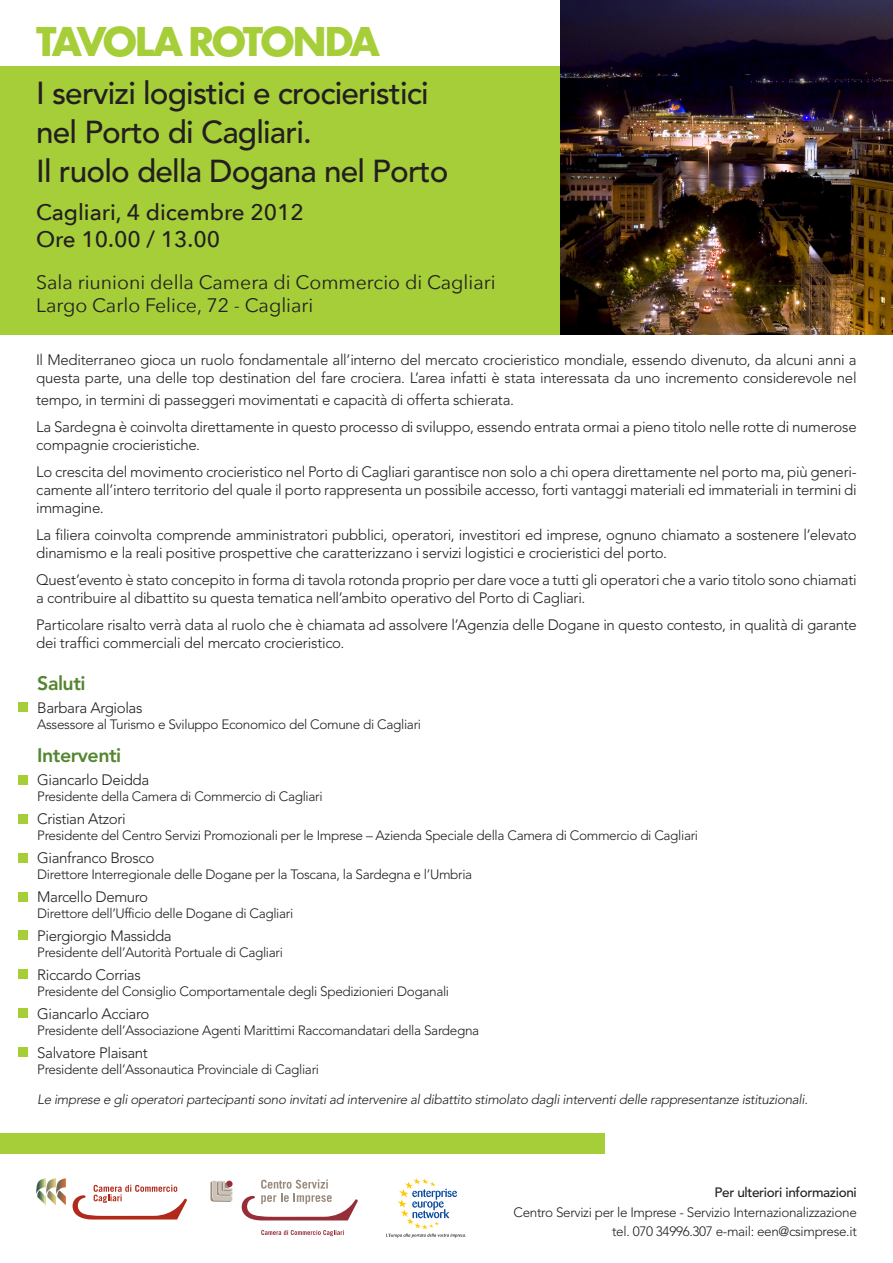
<style>
.page{position:relative;width:893px;height:1263px;background:#fff}
.page>*{position:absolute;margin:0;border:0;box-sizing:border-box;transform-origin:0 0}
.t1{font:700 43.5px "Futura T";letter-spacing:-.085em;color:#a6ce39}
.t2{font:500 31.5px/39px "Avenir";letter-spacing:-.025em;color:#231f20}
.t3{font:500 22.5px/27px "Avenir Next";color:#231f20}
.t4{font:19.5px/23.4px "Avenir Next";color:#231f20}
.t5{font:800 19.5px "Avenir";letter-spacing:-.025em;color:#548530}
.t6{font:300 15px/18px "Avenir";letter-spacing:-.02em;color:#231f20}
.t7{font:300 13.5px/19.5px "Avenir";letter-spacing:-.025em;color:#231f20;text-align:right}
.t8{font:italic 300 13.5px "Avenir";letter-spacing:-.025em;color:#231f20}
.t9{font:500 13.5px "Avenir";letter-spacing:-.025em;color:#231f20}
</style>
<div class="page">
<div style="left:0;top:66px;width:638px;height:269px;background:#a6ce39"></div>
<div style="left:0;top:1133px;width:604px;height:20px;background:#a6ce39"></div>
<img style="left:561px;top:0;width:332px;height:335px">
<svg style="left:241px;top:1179px;width:117px;height:41px"></svg>
<svg style="left:261px;top:1230px;width:83px;height:6px"></svg>
<svg style="left:210px;top:1181px;width:22px;height:21px"></svg>
<svg style="left:386px;top:1178px;width:80px;height:60px"></svg>
<div style="left:19px;top:775px;width:9px;height:10px;background:#a6ce39"></div>
<div style="left:19px;top:702px;width:9px;height:10px;background:#a6ce39"></div>
<div style="left:19px;top:814px;width:9px;height:10px;background:#a6ce39"></div>
<div style="left:19px;top:853px;width:9px;height:9px;background:#a6ce39"></div>
<div style="left:19px;top:892px;width:9px;height:9px;background:#a6ce39"></div>
<div style="left:19px;top:930px;width:9px;height:10px;background:#a6ce39"></div>
<div style="left:19px;top:969px;width:9px;height:10px;background:#a6ce39"></div>
<div style="left:19px;top:1008px;width:9px;height:10px;background:#a6ce39"></div>
<div style="left:19px;top:1047px;width:9px;height:10px;background:#a6ce39"></div>
<svg style="left:72px;top:1185px;width:115px;height:34px"></svg>
<svg style="left:36px;top:1178px;width:30px;height:27px"></svg>
<h1 class="t1" style="left:36px;top:15px;width:346px">TAVOLA ROTONDA</h1>
<h2 class="t2" style="left:36px;top:74px;width:414px">I servizi logistici e crocieristici nel Porto di Cagliari.<br>Il ruolo della Dogana nel Porto</h2>
<h3 class="t3" style="left:36px;top:199px;width:269px">Cagliari, 4 dicembre 2012<br>Ore 10.00 / 13.00</h3>
<h3 class="t4" style="left:36px;top:270px;width:461px">Sala riunioni della Camera di Commercio di Cagliari<br>Largo Carlo Felice, 72 - Cagliari</h3>
<p class="t6" style="left:36px;top:350px;width:822px">Il Mediterraneo gioca un ruolo fondamentale all’interno del mercato crocieristico mondiale, essendo divenuto, da alcuni anni a questa parte, una delle top destination del fare crociera. L’area infatti è stata interessata da uno incremento considerevole nel</p>
<p class="t6" style="left:36px;top:386px;width:822px;line-height:27px">tempo, in termini di passeggeri movimentati e capacità di offerta schierata.<br>La Sardegna è coinvolta direttamente in questo processo di sviluppo, essendo entrata ormai a pieno titolo nelle rotte di numerose</p>
<p class="t6" style="left:36px;top:431px;width:822px;line-height:27px">compagnie crocieristiche.<br>Lo crescita del movimento crocieristico nel Porto di Cagliari garantisce non solo a chi opera direttamente nel porto ma, più generi-</p>
<p class="t6" style="left:36px;top:481px;width:822px">camente all’intero territorio del quale il porto rappresenta un possibile accesso, forti vantaggi materiali ed immateriali in termini di immagine.</p>
<p class="t6" style="left:36px;top:526px;width:822px">La filiera coinvolta comprende amministratori pubblici, operatori, investitori ed imprese, ognuno chiamato a sostenere l’elevato dinamismo e la reali positive prospettive che caratterizzano i servizi logistici e crocieristici del porto.</p>
<p class="t6" style="left:36px;top:571px;width:822px">Quest’evento è stato concepito in forma di tavola rotonda proprio per dare voce a tutti gli operatori che a vario titolo sono chiamati a contribuire al dibattito su questa tematica nell’ambito operativo del Porto di Cagliari.</p>
<p class="t6" style="left:36px;top:616px;width:822px">Particolare risalto verrà data al ruolo che è chiamata ad assolvere l’Agenzia delle Dogane in questo contesto, in qualità di garante dei traffici commerciali del mercato crocieristico.</p>
<h3 class="t5" style="left:37px;top:672px;width:50px">Saluti</h3>
<p class="t6" style="left:37px;top:698px;width:107px">Barbara Argiolas</p>
<p class="t7" style="left:37px;top:715px;width:385px">Assessore al Turismo e Sviluppo Economico del Comune di Cagliari</p>
<h3 class="t5" style="left:37px;top:744px;width:86px">Interventi</h3>
<p class="t6" style="left:37px;top:770px;width:113px">Giancarlo Deidda</p>
<p class="t7" style="left:37px;top:787px;width:287px">Presidente della Camera di Commercio di Cagliari</p>
<p class="t6" style="left:37px;top:809px;width:90px">Cristian Atzori</p>
<p class="t7" style="left:37px;top:826px;width:662px">Presidente del Centro Servizi Promozionali per le Imprese – Azienda Speciale della Camera di Commercio di Cagliari</p>
<p class="t6" style="left:37px;top:848px;width:119px">Gianfranco Brosco</p>
<p class="t7" style="left:37px;top:865px;width:436px">Direttore Interregionale delle Dogane per la Toscana, la Sardegna e l’Umbria</p>
<p class="t6" style="left:37px;top:887px;width:112px">Marcello Demuro</p>
<p class="t7" style="left:37px;top:904px;width:258px">Direttore dell’Ufficio delle Dogane di Cagliari</p>
<p class="t6" style="left:37px;top:926px;width:136px">Piergiorgio Massidda</p>
<p class="t7" style="left:37px;top:943px;width:247px">Presidente dell’Autorità Portuale di Cagliari</p>
<p class="t6" style="left:37px;top:965px;width:105px">Riccardo Corrias</p>
<p class="t7" style="left:37px;top:982px;width:413px">Presidente del Consiglio Comportamentale degli Spedizionieri Doganali</p>
<p class="t6" style="left:37px;top:1004px;width:114px">Giancarlo Acciaro</p>
<p class="t7" style="left:37px;top:1021px;width:443px">Presidente dell’Associazione Agenti Marittimi Raccomandatari della Sardegna</p>
<p class="t6" style="left:37px;top:1043px;width:112px">Salvatore Plaisant</p>
<p class="t7" style="left:37px;top:1060px;width:283px">Presidente dell’Assonautica Provinciale di Cagliari</p>
<p class="t8" style="left:37px;top:1091px;width:772px">Le imprese e gli operatori partecipanti sono invitati ad intervenire al dibattito stimolato dagli interventi delle rappresentanze istituzionali.</p>
<p class="t9" style="left:714px;top:1185px;width:144px">Per ulteriori informazioni</p>
<p class="t7" style="left:514px;top:1202px;width:345px">Centro Servizi per le Imprese - Servizio Internazionalizzazione tel. 070 34996.307 e-mail: een@csimprese.it</p>
</div>
